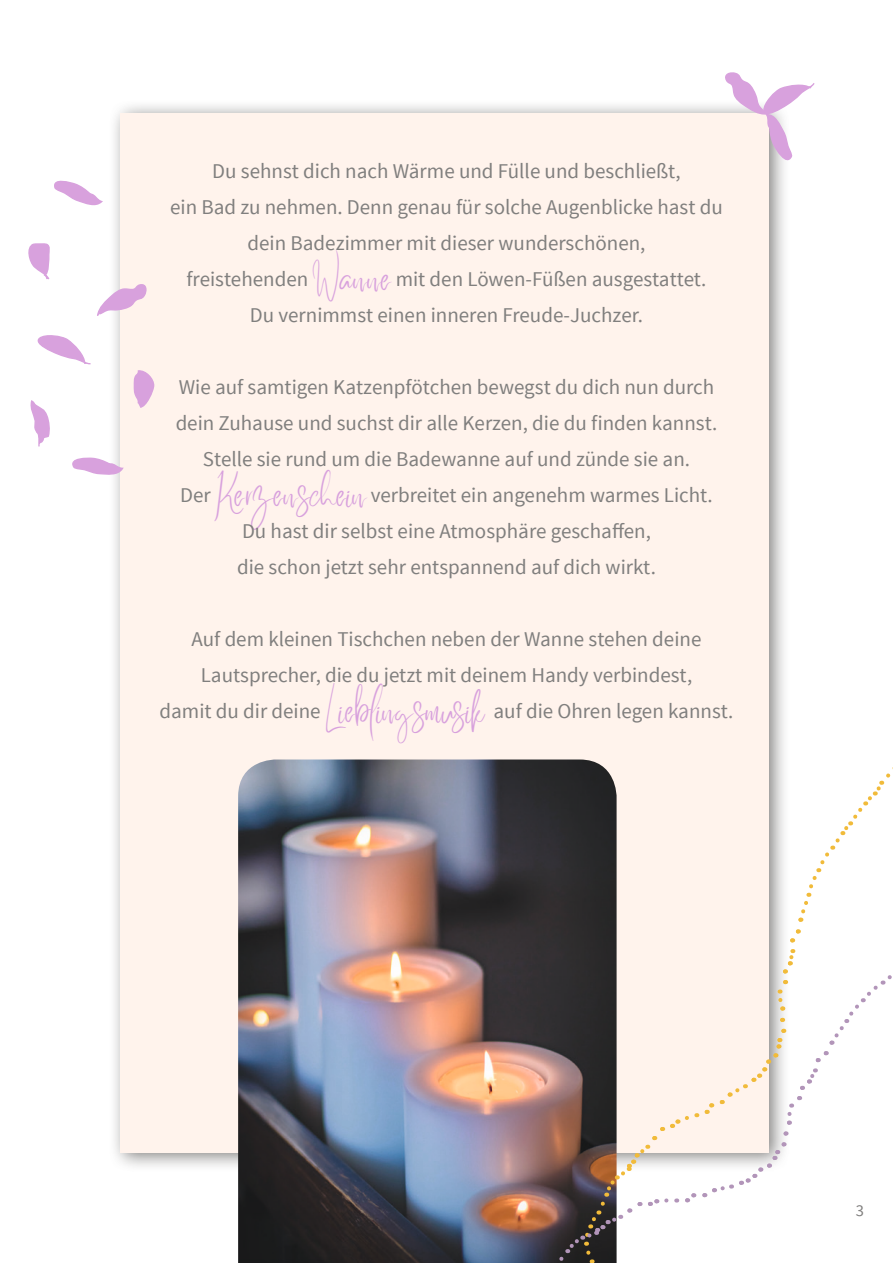
<style>
.page{position:relative;width:893px;height:1263px;background:#fff}
.page>*{position:absolute;margin:0;border:0;box-sizing:border-box;transform-origin:0 0}
.t1{font:30px "Better Saturday";color:#d8a1dd}
.t2{font:21px "Source Sans Pro";color:#807f7e}
.t3{font:16.5px "Source Sans Pro";color:#807f7e}
</style>
<div class="page">
<div style="left:108px;top:99px;width:682px;height:1074px;background:#5a5957;opacity:.75"></div>
<div style="left:120px;top:113px;width:649px;height:1039px;background:#fff3ec"></div>
<img style="left:238px;top:759px;width:305px;height:504px">
<svg style="left:543px;top:752px;width:350px;height:511px"></svg>
<svg style="left:721px;top:72px;width:94px;height:94px"></svg>
<svg style="left:37px;top:335px;width:54px;height:30px"></svg>
<svg style="left:97px;top:281px;width:50px;height:36px"></svg>
<svg style="left:133px;top:370px;width:22px;height:38px"></svg>
<svg style="left:72px;top:457px;width:52px;height:19px"></svg>
<svg style="left:30px;top:400px;width:20px;height:47px"></svg>
<svg style="left:28px;top:243px;width:22px;height:37px"></svg>
<svg style="left:54px;top:180px;width:49px;height:26px"></svg>
<p class="t2" style="left:212px;top:158px;width:470px">Du sehnst dich nach Wärme und Fülle und beschließt,</p>
<p class="t2" style="left:170px;top:194px;width:554px">ein Bad zu nehmen. Denn genau für solche Augenblicke hast du</p>
<p class="t2" style="left:248px;top:230px;width:399px">dein Badezimmer mit dieser wunderschönen,</p>
<p class="t2" style="left:186px;top:266px;width:123px">freistehenden</p>
<p class="t1" style="left:313px;top:273px;width:80px">Wanne</p>
<p class="t2" style="left:396px;top:266px;width:312px">mit den Löwen-Füßen ausgestattet.</p>
<p class="t2" style="left:250px;top:302px;width:395px">Du vernimmst einen inneren Freude-Juchzer.</p>
<p class="t2" style="left:179px;top:374px;width:537px">Wie auf samtigen Katzenpfötchen bewegst du dich nun durch</p>
<p class="t2" style="left:176px;top:410px;width:543px">dein Zuhause und suchst dir alle Kerzen, die du finden kannst.</p>
<p class="t2" style="left:203px;top:446px;width:489px">Stelle sie rund um die Badewanne auf und zünde sie an.</p>
<p class="t2" style="left:180px;top:482px;width:32px">Der</p>
<p class="t1" style="left:215px;top:489px;width:153px">Kerzenschein</p>
<p class="t2" style="left:371px;top:482px;width:344px">verbreitet ein angenehm warmes Licht.</p>
<p class="t2" style="left:242px;top:518px;width:410px">Du hast dir selbst eine Atmosphäre geschaffen,</p>
<p class="t2" style="left:237px;top:554px;width:420px">die schon jetzt sehr entspannend auf dich wirkt.</p>
<p class="t2" style="left:192px;top:626px;width:511px">Auf dem kleinen Tischchen neben der Wanne stehen deine</p>
<p class="t2" style="left:201px;top:662px;width:493px">Lautsprecher, die du jetzt mit deinem Handy verbindest,</p>
<p class="t2" style="left:160px;top:698px;width:163px">damit du dir deine</p>
<p class="t1" style="left:325px;top:705px;width:162px">Lieblingsmusik</p>
<p class="t2" style="left:493px;top:698px;width:241px">auf die Ohren legen kannst.</p>
<p class="t3" style="left:856px;top:1200px;width:10px">3</p>
</div>
